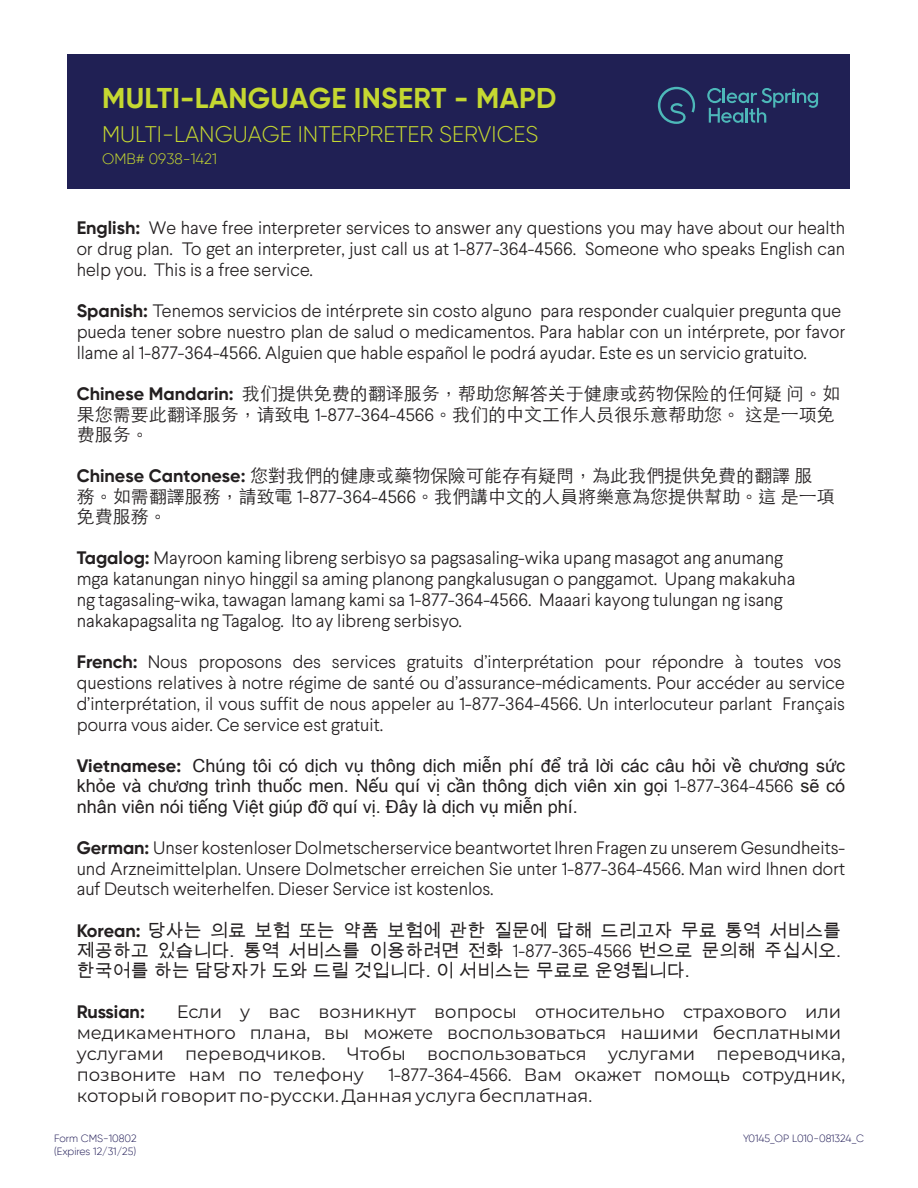
<style>
.page{position:relative;width:918px;height:1188px;background:#fff}
.page>*{position:absolute;margin:0;border:0;box-sizing:border-box;transform-origin:0 0}
.t1{font:700 28.5px "Gilroy";letter-spacing:.01em;color:#c5d831}
.t2{font:300 22.5px "Gilroy";color:#c5d831}
.t3{font:300 18px/20.9px "Larsseit";color:#231f20}
.t4{font:18px/20.2px "Arial Unicode MS";color:#231f20;text-align:justify}
.t5{font:18px/20.9px "Montserrat";color:#231f20}
.t6{font:300 18px/20.4px "ST Heiti TC";color:#231f20}
.t7{font:700 18px "Gilroy";letter-spacing:-.005em;color:#231f20}
.t8{font:300 15px "Gilroy";color:#c5d831}
.t9{font:300 10.5px "Gilroy";color:#221d58}
.s1{font-family:"Gilroy";font-weight:700}
.s2{font-family:"Larsseit"}
.s3{font-family:"Larsseit";font-weight:300}
</style>
<div class="page">
<div style="left:68px;top:54px;width:782px;height:135px;background:#202054"></div>
<svg style="left:658px;top:87px;width:37px;height:37px"></svg>
<svg style="left:707px;top:88px;width:111px;height:35px"></svg>
<p class="t1" style="left:102px;top:81px;width:456px">MULTI-LANGUAGE INSERT - MAPD</p>
<p class="t2" style="left:102px;top:120px;width:438px">MULTI-LANGUAGE INTERPRETER SERVICES</p>
<p class="t8" style="left:102px;top:149px;width:117px">OMB# 0938-1421</p>
<p class="t3" style="left:77px;top:218px;width:770px;text-align:justify"><span class="s1">English:</span> We have free interpreter services to answer any questions you may have about our health or drug plan. To get an interpreter, just call us at 1-877-364-4566. Someone who speaks English can help you. This is a free service.</p>
<p class="t3" style="left:77px;top:300px;width:770px"><span class="s1">Spanish:</span> Tenemos servicios de intérprete sin costo alguno para responder cualquier pregunta que pueda tener sobre nuestro plan de salud o medicamentos. Para hablar con un intérprete, por favor llame al 1-877-364-4566. Alguien que hable español le podrá ayudar. Este es un servicio gratuito.</p>
<p class="t6" style="left:77px;top:382px;width:765px"><span class="s1">Chinese Mandarin:</span> 我们提供免费的翻译服务，帮助您解答关于健康或药物保险的任何疑 问。如果您需要此翻译服务，请致电 <span class="s2">1-877-364-4566</span>。我们的中文工作人员很乐意帮助您。 这是一项免费服务。</p>
<p class="t6" style="left:77px;top:464px;width:760px"><span class="s1">Chinese Cantonese:</span> 您對我們的健康或藥物保險可能存有疑問，為此我們提供免費的翻譯 服務。如需翻譯服務，請致電 <span class="s2">1-877-364-4566</span>。我們講中文的人員將樂意為您提供幫助。這 是一項免費服務。</p>
<p class="t3" style="left:77px;top:547px;width:720px"><span class="s1">Tagalog:</span> Mayroon kaming libreng serbisyo sa pagsasaling-wika upang masagot ang anumang mga katanungan ninyo hinggil sa aming planong pangkalusugan o panggamot. Upang makakuha ng tagasaling-wika, tawagan lamang kami sa 1-877-364-4566. Maaari kayong tulungan ng isang nakakapagsalita ng Tagalog. Ito ay libreng serbisyo.</p>
<p class="t3" style="left:77px;top:651px;width:770px"><span class="s1">French:</span> Nous proposons des services gratuits d’interprétation pour répondre à toutes vos questions relatives à notre régime de santé ou d’assurance-médicaments. Pour accéder au service d’interprétation, il vous suffit de nous appeler au 1-877-364-4566. Un interlocuteur parlant Français pourra vous aider. Ce service est gratuit.</p>
<p class="t4" style="left:77px;top:755px;width:770px"><span class="s1">Vietnamese:</span> Chúng tôi có dịch vụ thông dịch miễn phí để trả lời các câu hỏi về chương sức khỏe và chương trình thuốc men. Nếu quí vị cần thông dịch viên xin gọi <span class="s3">1-877-364-4566</span> sẽ có nhân viên nói tiếng Việt giúp đỡ quí vị. Đây là dịch vụ miễn phí.</p>
<p class="t3" style="left:77px;top:837px;width:770px;text-align:justify"><span class="s1">German:</span> Unser kostenloser Dolmetscherservice beantwortet Ihren Fragen zu unserem Gesundheits&shy;und Arzneimittelplan. Unsere Dolmetscher erreichen Sie unter 1-877-364-4566. Man wird Ihnen dort auf Deutsch weiterhelfen. Dieser Service ist kostenlos.</p>
<p class="t4" style="left:77px;top:920px;width:766px"><span class="s1">Korean:</span> 당사는 의료 보험 또는 약품 보험에 관한 질문에 답해 드리고자 무료 통역 서비스를 제공하고 있습니다. 통역 서비스를 이용하려면 전화 <span class="s3">1-877-365-4566</span> 번으로 문의해 주십시오. 한국어를 하는 담당자가 도와 드릴 것입니다. 이 서비스는 무료로 운영됩니다.</p>
<p class="t7" style="left:77px;top:1001px;width:70px">Russian:</p>
<p class="t5" style="left:77px;top:1001px;width:770px;text-indent:100px">Если у вас возникнут вопросы относительно страхового или медикаментного плана, вы можете воспользоваться нашими бесплатными услугами переводчиков. Чтобы воспользоваться услугами переводчика, позвоните нам по телефону</p>
<p class="t5" style="left:77px;top:1064px;width:770px;text-indent:312px"><span class="s3">1-877-364-4566</span>. Вам окажет помощь сотрудник, который говорит по-pусски. Данная услуга бесплатная.</p>
<p class="t9" style="left:54px;top:1132px;width:84px">Form CMS-10802</p>
<p class="t9" style="left:54px;top:1145px;width:84px">(Expires 12/31/25)</p>
<p class="t9" style="left:743px;top:1132px;width:122px">Y0145_OP L010-081324_C</p>
</div>
